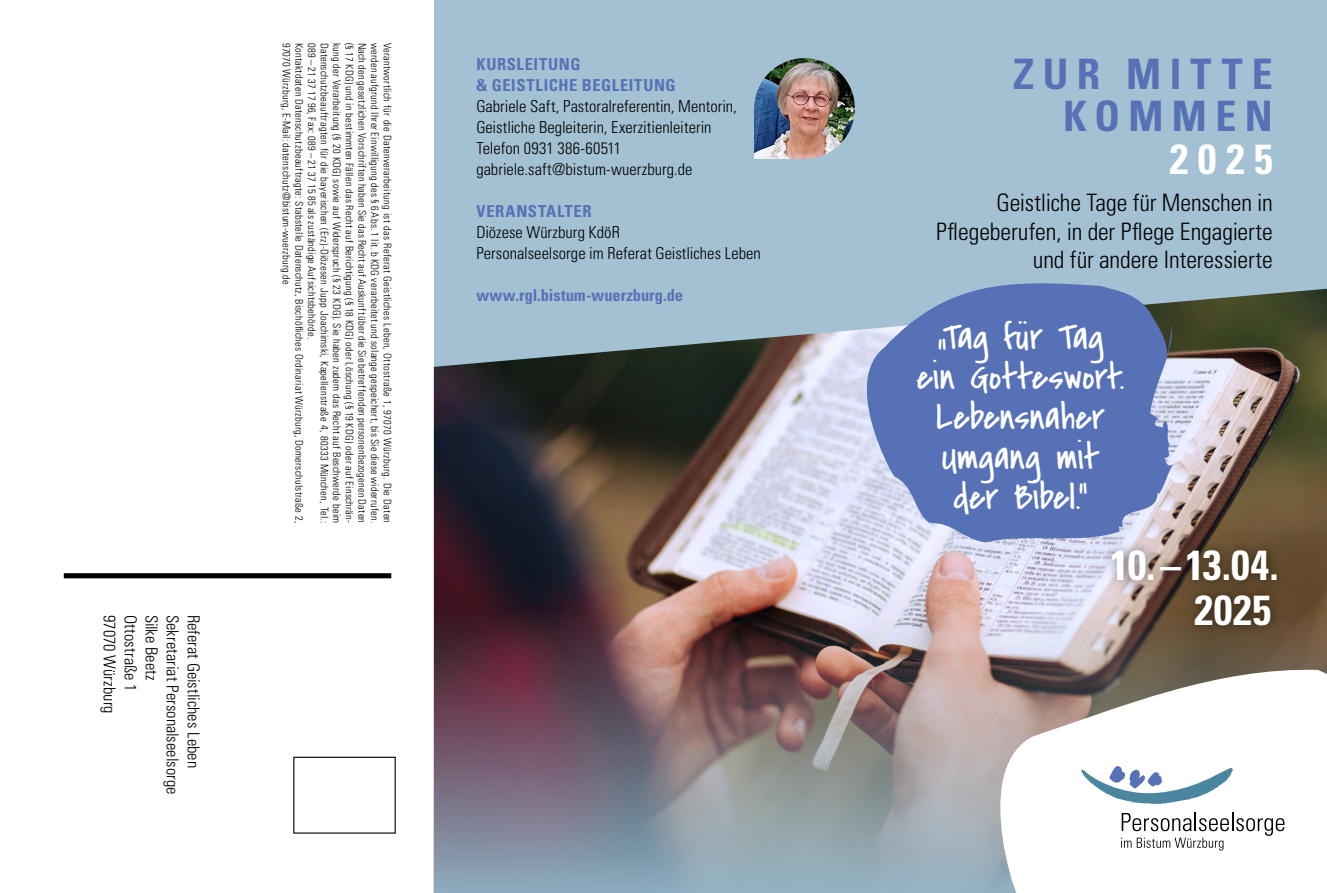
<style>
.page{position:relative;width:1327px;height:893px;background:#fff}
.page>*{position:absolute;margin:0;border:0;box-sizing:border-box;transform-origin:0 0}
.t1{font:700 condensed 42px/45px "Univers LT Std";letter-spacing:.02em;color:#fff;text-align:right}
.t2{font:700 condensed 42px/42.8px "Univers LT Std";letter-spacing:.2em;color:#5671b6;text-align:right}
.t3{font:38.25px/40px "Covered By Your Grace";color:#fff;text-align:center}
.t4{font:300 condensed 24px/28.5px "Univers LT Std";letter-spacing:-.005em;color:#000;text-align:right}
.t5{font:300 condensed 16.5px/21px "Univers LT Std";color:#000}
.t6{font:700 condensed 16.5px/21px "Univers LT Std";letter-spacing:.03em;color:#5671b6}
.t7{font:700 condensed 16.5px "Univers LT Std";color:#5671b6}
.t8{font:700 condensed 16.5px "Univers LT Std";letter-spacing:.05em;color:#5671b6}
.t9{font:300 condensed 10.5px "Univers LT Std";letter-spacing:.02em;color:#000}
</style>
<div class="page">
<div style="left:434px;top:0;width:893px;height:893px;background:#a3c1d2"></div>
<img style="left:434px;top:289px;width:893px;height:311px">
<img style="left:434px;top:600px;width:893px;height:293px">
<svg style="left:974px;top:667px;width:353px;height:226px;background:#e3e0df"></svg>
<svg style="left:1121px;top:813px;width:163px;height:37px;background:#d5d5d5"></svg>
<svg style="left:1081px;top:766px;width:152px;height:38px;background:#bed1de"></svg>
<div style="left:1101px;top:539px;width:187px;height:98px;background:#000;opacity:.5"></div>
<div style="left:64px;top:573px;width:327px;height:5px;background:#000"></div>
<svg style="left:841px;top:283px;width:333px;height:262px;background:#7389c1"></svg>
<img style="left:754px;top:58px;width:101px;height:101px;border-radius:50px">
<img style="left:754px;top:108px;width:50px;height:51px">
<h3 class="t5" style="left:120px;top:615px;width:101px;rotate:90deg">97070 Würzburg</h3>
<h3 class="t5" style="left:141px;top:615px;width:78px;rotate:90deg">Ottostraße 1</h3>
<h3 class="t5" style="left:162px;top:615px;width:68px;rotate:90deg">Silke Beetz</h3>
<h3 class="t5" style="left:183px;top:615px;width:181px;rotate:90deg">Sekretariat Personalseelsorge</h3>
<h3 class="t5" style="left:204px;top:615px;width:155px;rotate:90deg">Referat Geistliches Leben</h3>
<p class="t9" style="left:356px;top:43px;width:482px;rotate:90deg">(§ 17 KDG) und in bestimmten Fällen das Recht auf Berichtigung (§ 18 KDG) oder Löschung (§ 19 KDG) oder auf Einschrän-</p>
<p class="t9" style="left:368px;top:43px;width:482px;rotate:90deg">Nach den gesetzlichen Vorschriften haben Sie das Recht auf Auskunft über die Sie betreffenden personenbezogenen Daten</p>
<p class="t9" style="left:381px;top:43px;width:482px;rotate:90deg">werden aufgrund Ihrer Einwilligung des § 6 Abs. 1 lit. b KDG verarbeitet und solange gespeichert, bis Sie diese widerrufen.</p>
<p class="t9" style="left:394px;top:43px;width:482px;rotate:90deg">Verantwortlich für die Datenverarbeitung ist das Referat Geistliches Leben, Ottostraße 1, 97070 Würzburg. Die Daten</p>
<p class="t9" style="left:293px;top:43px;width:244px;rotate:90deg">97070 Würzburg, E-Mail: datenschutz@bistum-wuerzburg.de</p>
<p class="t9" style="left:305px;top:43px;width:482px;rotate:90deg">Kontaktdaten Datenschutzbeauftragte: Stabstelle Datenschutz, Bischöfliches Ordinariat Würzburg, Domerschulstraße 2,</p>
<p class="t9" style="left:318px;top:43px;width:298px;rotate:90deg">089 – 21 37 17 96, Fax: 089 – 21 37 15 85 als zuständige Aufsichtsbehörde.</p>
<p class="t9" style="left:331px;top:43px;width:482px;rotate:90deg">Datenschutzbeauftragten für die bayerischen (Erz)-Diözesen Jupp Joachimski, Kapellenstraße 4, 80333 München, Tel.:</p>
<p class="t9" style="left:343px;top:43px;width:482px;rotate:90deg">kung der Verarbeitung (§ 20 KDG) sowie auf Widerspruch (§ 23 KDG). Sie haben zudem das Recht auf Beschwerde beim</p>
<h3 class="t6" style="left:476px;top:54px;width:201px">KURSLEITUNG<br>&amp; GEISTLICHE BEGLEITUNG</h3>
<h3 class="t5" style="left:476px;top:96px;width:262px">Gabriele Saft, Pastoralreferentin, Mentorin, Geistliche Begleiterin, Exerzitienleiterin Telefon 0931 386-60511 gabriele.saft@bistum-wuerzburg.de</h3>
<h3 class="t8" style="left:476px;top:201px;width:117px">VERANSTALTER</h3>
<h3 class="t5" style="left:476px;top:222px;width:286px">Diözese Würzburg KdöR<br>Personalseelsorge im Referat Geistliches Leben</h3>
<h3 class="t7" style="left:476px;top:285px;width:208px">www.rgl.bistum-wuerzburg.de</h3>
<h1 class="t2" style="left:1013px;top:52px;width:261px">ZUR MITTE<br>KOMMEN</h1>
<h1 class="t1" style="left:1169px;top:136px;width:105px">2025</h1>
<h3 class="t4" style="left:936px;top:188px;width:338px">Geistliche Tage für Menschen in<br>Pflegeberufen, in der Pflege Engagierte und für andere Interessierte</h3>
<h2 class="t3" style="left:916px;top:317px;width:210px">„Tag für Tag ein Gotteswort.<br>Lebensnaher<br>Umgang mit der Bibel.“</h2>
<h1 class="t1" style="left:1110px;top:543px;width:170px">10.–13.04.<br>2025</h1>
</div>
